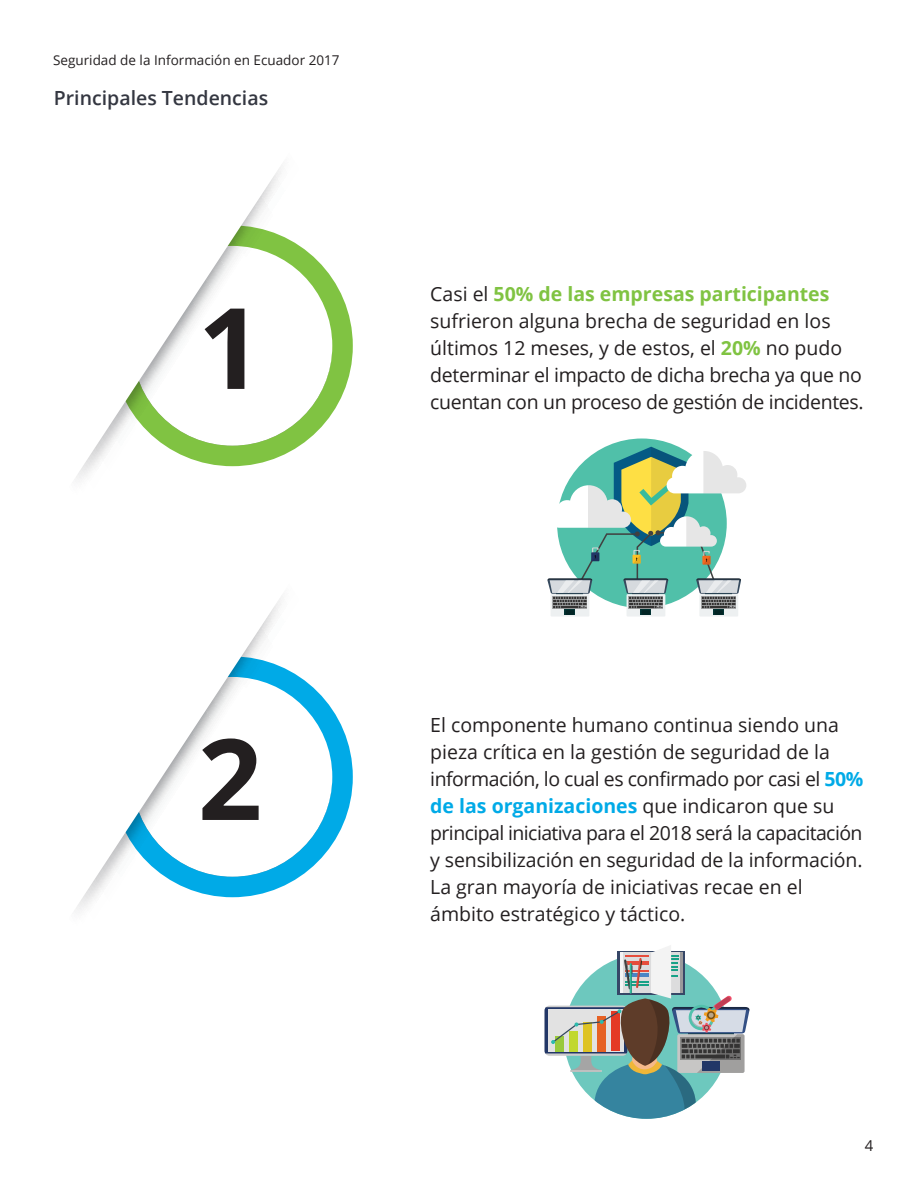
<style>
.page{position:relative;width:918px;height:1188px;background:#fff}
.page>*{position:absolute;margin:0;border:0;box-sizing:border-box;transform-origin:0 0}
.t1{font:700 112.5px "Open Sans";color:#231f20}
.t2{font:19.5px/27px "Open Sans";letter-spacing:-.005em;color:#231f20}
.t3{font:600 19.5px "Open Sans";color:#343741}
.t4{font:15px "Open Sans";color:#231f20}
.t5{font:13.5px "Open Sans";color:#231f20}
.s1{font-weight:700;color:#80c342}
.s2{font-weight:700;color:#00aae7}
</style>
<div class="page">
<svg style="left:330px;top:275px;width:23px;height:141px;fill:#80c342"></svg>
<svg style="left:76px;top:167px;width:254px;height:313px"></svg>
<svg style="left:330px;top:706px;width:23px;height:141px;fill:#00aae7"></svg>
<svg style="left:76px;top:598px;width:254px;height:313px"></svg>
<svg style="left:545px;top:945px;width:205px;height:174px"></svg>
<div style="left:551px;top:594px;width:38px;height:23px;background:#edf0f1"></div>
<div style="left:627px;top:594px;width:38px;height:23px;background:#edf0f1"></div>
<div style="left:699px;top:594px;width:39px;height:23px;background:#edf0f1"></div>
<svg style="left:547px;top:447px;width:199px;height:168px"></svg>
<p class="t5" style="left:53px;top:51px;width:288px">Seguridad de la Información en Ecuador 2017</p>
<p class="t3" style="left:54px;top:85px;width:216px">Principales Tendencias</p>
<h1 class="t1" style="left:198px;top:269px;width:66px">1</h1>
<p class="t2" style="left:430px;top:280px;width:433px">Casi el <span class="s1">50% de las empresas participantes </span>sufrieron alguna brecha de seguridad en los últimos 12 meses, y de estos, el <span class="s1">20%</span> no pudo determinar el impacto de dicha brecha ya que no</p>
<p class="t2" style="left:430px;top:388px;width:435px">cuentan con un proceso de gestión de incidentes.</p>
<h1 class="t1" style="left:198px;top:700px;width:66px">2</h1>
<p class="t2" style="left:430px;top:711px;width:435px">El componente humano continua siendo una pieza crítica en la gestión de seguridad de la información, lo cual es confirmado por casi el <span class="s2">50% de las organizaciones</span> que indicaron que su principal iniciativa para el 2018 será la capacitación y sensibilización en seguridad de la información.<br>La gran mayoría de iniciativas recae en el ámbito estratégico y táctico.</p>
<p class="t4" style="left:865px;top:1135px;width:10px">4</p>
</div>
